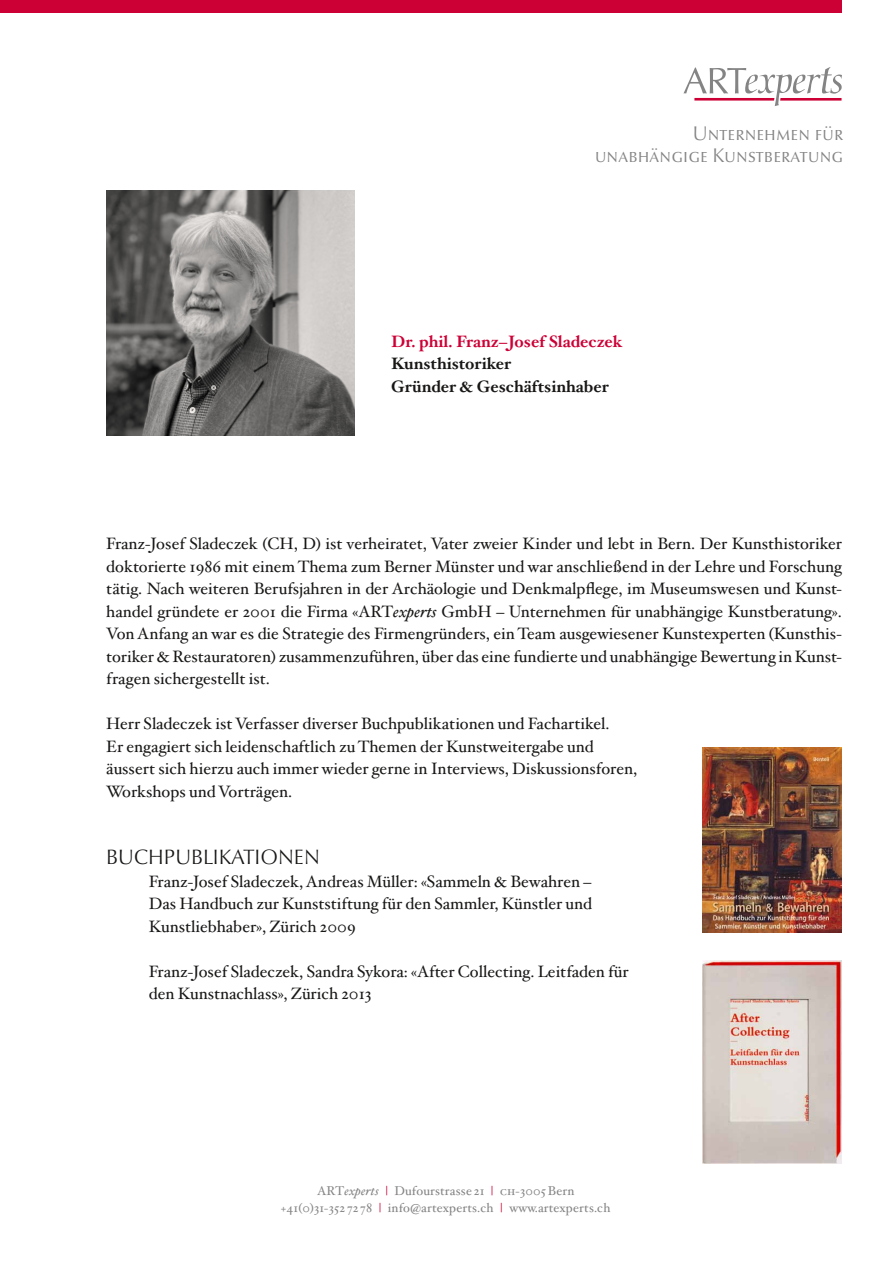
<style>
.page{position:relative;width:893px;height:1263px;background:#fff}
.page>*{position:absolute;margin:0;border:0;box-sizing:border-box;transform-origin:0 0}
.t1{font:300 21px "Optima Nova LT";color:#181716}
.t2{font:19.95px/22px "Optima Nova LT Light SC";letter-spacing:.005em;color:#848484;text-align:right}
.t3{font:16.5px/22.5px "Hoefler Text Pro";color:#181716;text-align:justify}
.t4{font:700 16.5px/22.5px "Hoefler Text Pro";color:#181716}
.t5{font:700 16.5px "Hoefler Text Pro";color:#cd0036}
.t6{font:12.75px/16.5px "Hoefler Text Pro";letter-spacing:.01em;color:#848484;text-align:center}
.s1{font-style:italic}
.s2{color:#cd0036}
.s3{font-size:14.25px}
</style>
<div class="page">
<div style="left:0;top:0;width:842px;height:13px;background:#cd0036"></div>
<svg style="left:683px;top:67px;width:159px;height:39px"></svg>
<img style="left:703px;top:747px;width:139px;height:185px">
<img style="left:703px;top:960px;width:138px;height:203px">
<img style="left:106px;top:191px;width:248px;height:245px">
<p class="t2" style="left:595px;top:122px;width:250px">Unternehmen für unabhängige Kunstberatung</p>
<p class="t5" style="left:391px;top:328px;width:233px">Dr. phil. Franz–Josef Sladeczek</p>
<p class="t4" style="left:391px;top:351px;width:219px">Kunsthistoriker<br>Gründer &amp; Geschäftsinhaber</p>
<p class="t3" style="left:106px;top:531px;width:737px">Franz-Josef Sladeczek (CH, D) ist verheiratet, Vater zweier Kinder und lebt in Bern. Der Kunsthistoriker doktorierte 1986 mit einem Thema zum Berner Münster und war anschließend in der Lehre und Forschung tätig. Nach weiteren Berufsjahren in der Archäologie und Denkmalpflege, im Museumswesen und Kunst&shy;handel gründete er 2001 die Firma «ART<span class="s1">experts</span> GmbH – Unternehmen für unabhängige Kunstberatung».<br>Von Anfang an war es die Strategie des Firmengründers, ein Team ausgewiesener Kunstexperten (Kunsthis&shy;toriker &amp; Restauratoren) zusammenzuführen, über das eine fundierte und unabhängige Bewertung in Kunst&shy;fragen sichergestellt ist.</p>
<p class="t3" style="left:106px;top:711px;width:532px;text-align:left">Herr Sladeczek ist Verfasser diverser Buchpublikationen und Fachartikel.<br>Er engagiert sich leidenschaftlich zu Themen der Kunstweitergabe und äussert sich hierzu auch immer wieder gerne in Interviews, Diskussionsforen, Workshops und Vorträgen.</p>
<p class="t1" style="left:106px;top:845px;width:215px">BUCHPUBLIKATIONEN</p>
<p class="t3" style="left:149px;top:869px;width:445px">Franz-Josef Sladeczek, Andreas Müller: «Sammeln &amp; Bewahren – Das Handbuch zur Kunststiftung für den Sammler, Künstler und Kunstliebhaber», Zürich 2009</p>
<p class="t3" style="left:149px;top:959px;width:481px">Franz-Josef Sladeczek, Sandra Sykora: «After Collecting. Leitfaden für den Kunstnachlass», Zürich 2013</p>
<p class="t6" style="left:281px;top:1182px;width:331px">ART<span class="s1">experts</span> <span class="s2">|</span> Dufourstrasse 21 <span class="s2">|</span> CH-3005 Bern<br>+41(0)31-352 72 78 <span class="s2">|</span> info<span class="s3">@</span>artexperts.ch <span class="s2">|</span> www.artexperts.ch</p>
</div>
